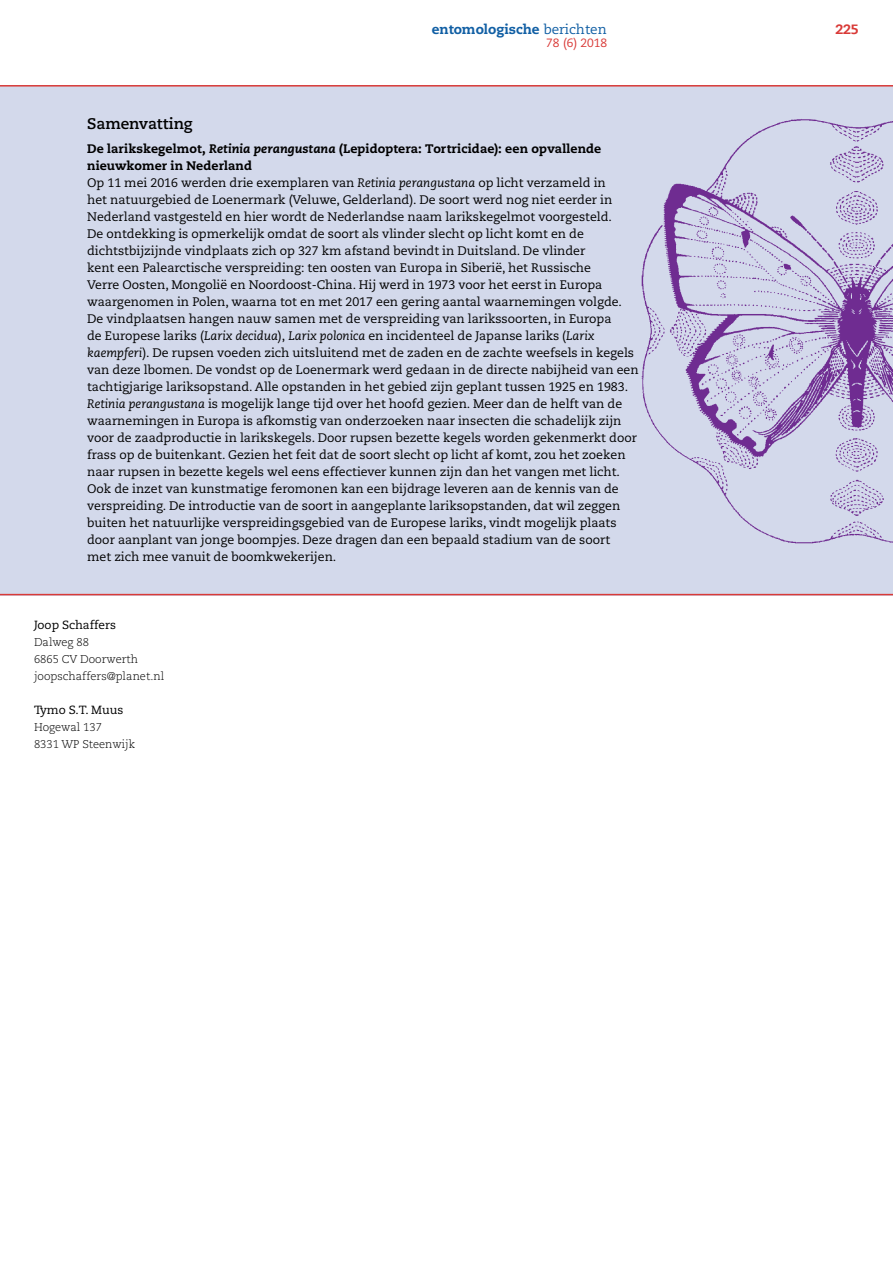
<style>
.page{position:relative;width:893px;height:1263px;background:#fff}
.page>*{position:absolute;margin:0;border:0;box-sizing:border-box;transform-origin:0 0}
.t1{font:700 15.3px "Caecilia LT Std";letter-spacing:-.005em;color:#000}
.t2{font:800 13.5px "Caecilia LT Std";color:#115fa4}
.t3{font:800 13.5px "Caecilia LT Std";color:#d93a37}
.t4{font:12.3px/17px "Caecilia LT Std";color:#000}
.t5{font:12px "Caecilia LT Std";color:#d93a37}
.t6{font:11.85px "Caecilia LT Std";color:#000}
.t7{font:300 11.25px/17px "Caecilia LT Std";color:#000}
.s1{font-weight:400}
.s2{font-weight:800}
.s3{font-weight:800;font-style:italic}
.s4{font-style:italic}
</style>
<div class="page">
<div style="left:0;top:85px;width:893px;height:510px;background:#d3d9eb"></div>
<img style="left:641px;top:119px;width:252px;height:425px">
<hr style="left:0;top:85px;width:893px;height:2px;background:#d93a37">
<hr style="left:0;top:594px;width:893px;height:1px;background:#d93a37">
<p class="t2" style="left:432px;top:21px;width:177px">entomologische <span class="s1">berichten</span></p>
<p class="t3" style="left:835px;top:21px;width:25px">225</p>
<p class="t5" style="left:546px;top:36px;width:62px">78 (6) 2018</p>
<p class="t1" style="left:87px;top:114px;width:107px">Samenvatting</p>
<p class="t4" style="left:87px;top:141px;width:553px"><span class="s2">De larikskegelmot,</span> <span class="s3">Retinia perangustana</span> <span class="s2">(Lepidoptera: Tortricidae): een opvallende nieuwkomer in Nederland<br></span>Op 11 mei 2016 werden drie exemplaren van <span class="s4">Retinia perangustana</span> op licht verzameld in<br>het natuurgebied de Loenermark (Veluwe, Gelderland). De soort werd nog niet eerder in Nederland vastgesteld en hier wordt de Nederlandse naam larikskegelmot voorgesteld.<br>De ontdekking is opmerkelijk omdat de soort als vlinder slecht op licht komt en de dichtstbijzijnde vindplaats zich op 327 km afstand bevindt in Duitsland. De vlinder<br>kent een Palearctische verspreiding: ten oosten van Europa in Siberië, het Russische<br>Verre Oosten, Mongolië en Noordoost-China. Hij werd in 1973 voor het eerst in Europa waargenomen in Polen, waarna tot en met 2017 een gering aantal waarnemingen volgde.<br>De vindplaatsen hangen nauw samen met de verspreiding van larikssoorten, in Europa<br>de Europese lariks (<span class="s4">Larix decidua</span>), <span class="s4">Larix polonica</span> en incidenteel de Japanse lariks (<span class="s4">Larix kaempferi</span>). De rupsen voeden zich uitsluitend met de zaden en de zachte weefsels in kegels van deze lbomen. De vondst op de Loenermark werd gedaan in de directe nabijheid van een tachtigjarige lariksopstand. Alle opstanden in het gebied zijn geplant tussen 1925 en 1983.<br><span class="s4">Retinia perangustana</span> is mogelijk lange tijd over het hoofd gezien. Meer dan de helft van de waarnemingen in Europa is afkomstig van onderzoeken naar insecten die schadelijk zijn voor de zaadproductie in larikskegels. Door rupsen bezette kegels worden gekenmerkt door frass op de buitenkant. Gezien het feit dat de soort slecht op licht af komt, zou het zoeken naar rupsen in bezette kegels wel eens effectiever kunnen zijn dan het vangen met licht.<br>Ook de inzet van kunstmatige feromonen kan een bijdrage leveren aan de kennis van de verspreiding. De introductie van de soort in aangeplante lariksopstanden, dat wil zeggen buiten het natuurlijke verspreidingsgebied van de Europese lariks, vindt mogelijk plaats door aanplant van jonge boompjes. Deze dragen dan een bepaald stadium van de soort<br>met zich mee vanuit de boomkwekerijen.</p>
<p class="t6" style="left:34px;top:618px;width:84px">Joop Schaffers</p>
<p class="t7" style="left:34px;top:634px;width:132px">Dalweg 88<br>6865 CV Doorwerth joopschaffers@planet.nl</p>
<p class="t6" style="left:34px;top:703px;width:91px">Tymo S.T. Muus</p>
<p class="t7" style="left:34px;top:719px;width:103px">Hogewal 137<br>8331 WP Steenwijk</p>
</div>
